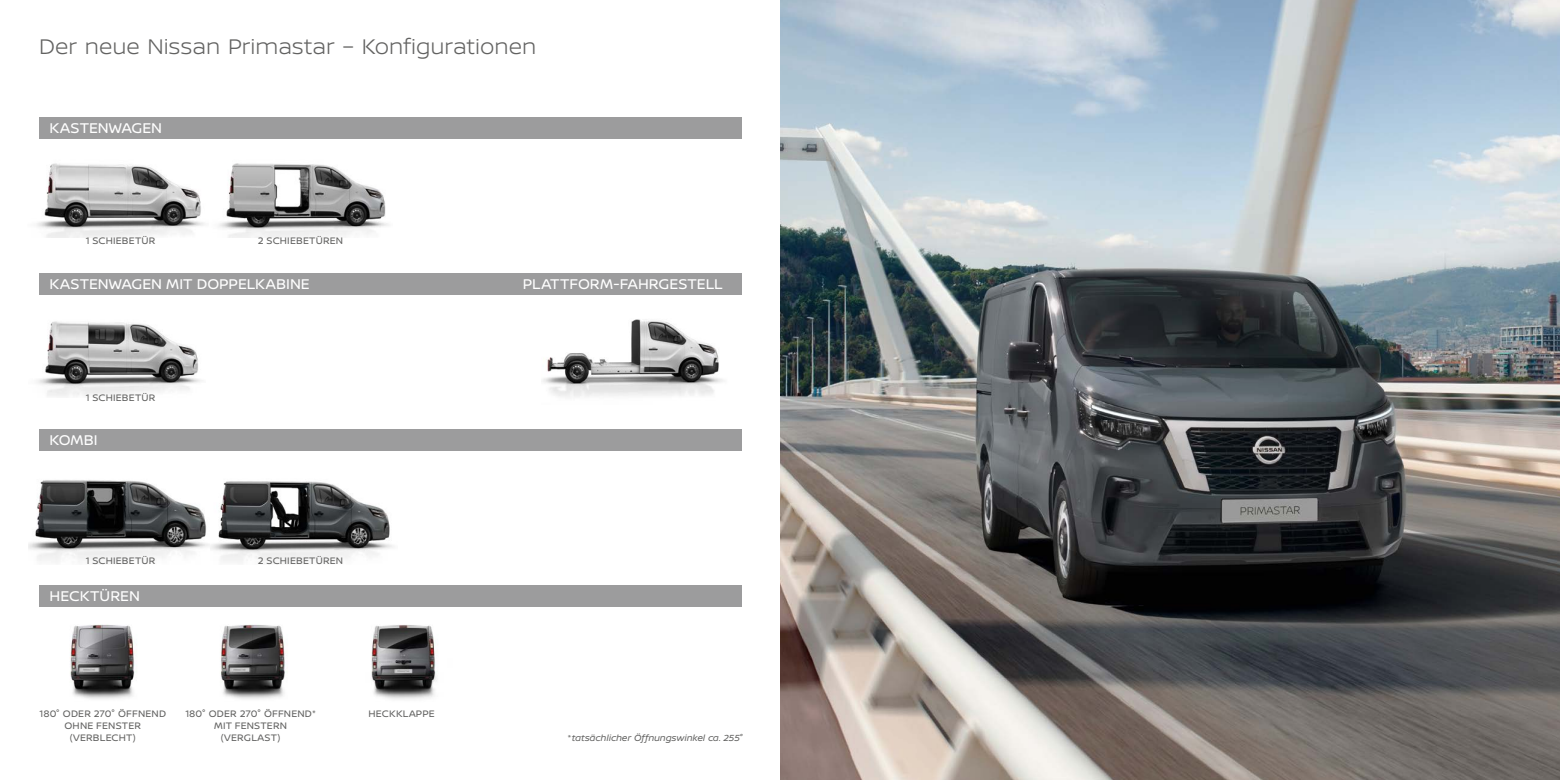
<style>
.page{position:relative;width:1560px;height:780px;background:#fff}
.page>*{position:absolute;margin:0;border:0;box-sizing:border-box;transform-origin:0 0}
.t1{font:300 22.5px "Nissan Brand";color:#626261}
.t2{font:15px "Nissan Brand";color:#fff}
.t3{font:10px/12px "Nissan Brand";letter-spacing:.015em;color:#626261;text-align:center}
.t4{font:italic 9.38px "Nissan Brand";color:#626261}
</style>
<div class="page">
<div style="left:39px;top:117px;width:702px;height:21px;background:#9c9c9d"></div>
<div style="left:39px;top:273px;width:702px;height:21px;background:#9c9c9d"></div>
<div style="left:39px;top:429px;width:702px;height:21px;background:#9c9c9d"></div>
<div style="left:39px;top:585px;width:702px;height:21px;background:#9c9c9d"></div>
<img style="left:37px;top:163px;width:351px;height:75px">
<img style="left:543px;top:319px;width:180px;height:78px">
<img style="left:209px;top:481px;width:184px;height:81px">
<img style="left:37px;top:321px;width:165px;height:75px">
<img style="left:28px;top:480px;width:181px;height:82px">
<img style="left:70px;top:624px;width:65px;height:75px">
<img style="left:221px;top:624px;width:64px;height:75px">
<img style="left:371px;top:625px;width:66px;height:75px">
<img style="left:780px;top:0;width:779px;height:780px">
<h1 class="t1" style="left:39px;top:30px;width:499px">Der neue Nissan Primastar – Konfigurationen</h1>
<h2 class="t2" style="left:50px;top:116px;width:114px">KASTENWAGEN</h2>
<p class="t3" style="left:86px;top:234px;width:71px">1 SCHIEBETÜR</p>
<p class="t3" style="left:258px;top:234px;width:87px">2 SCHIEBETÜREN</p>
<h2 class="t2" style="left:50px;top:272px;width:262px">KASTENWAGEN MIT DOPPELKABINE</h2>
<p class="t3" style="left:86px;top:391px;width:71px">1 SCHIEBETÜR</p>
<h2 class="t2" style="left:50px;top:428px;width:50px">KOMBI</h2>
<p class="t3" style="left:86px;top:554px;width:71px">1 SCHIEBETÜR</p>
<h2 class="t2" style="left:50px;top:584px;width:92px">HECKTÜREN</h2>
<p class="t3" style="left:258px;top:554px;width:87px">2 SCHIEBETÜREN</p>
<p class="t3" style="left:39px;top:707px;width:128px">180° ODER 270° ÖFFNEND<br>OHNE FENSTER (VERBLECHT)</p>
<p class="t3" style="left:185px;top:707px;width:132px">180° ODER 270° ÖFFNEND*<br>MIT FENSTERN (VERGLAST)</p>
<p class="t3" style="left:368px;top:707px;width:68px">HECKKLAPPE</p>
<h2 class="t2" style="left:523px;top:273px;width:201px">PLATTFORM-FAHRGESTELL</h2>
<p class="t4" style="left:567px;top:731px;width:177px">*tatsächlicher Öffnungswinkel ca. 255°</p>
</div>
